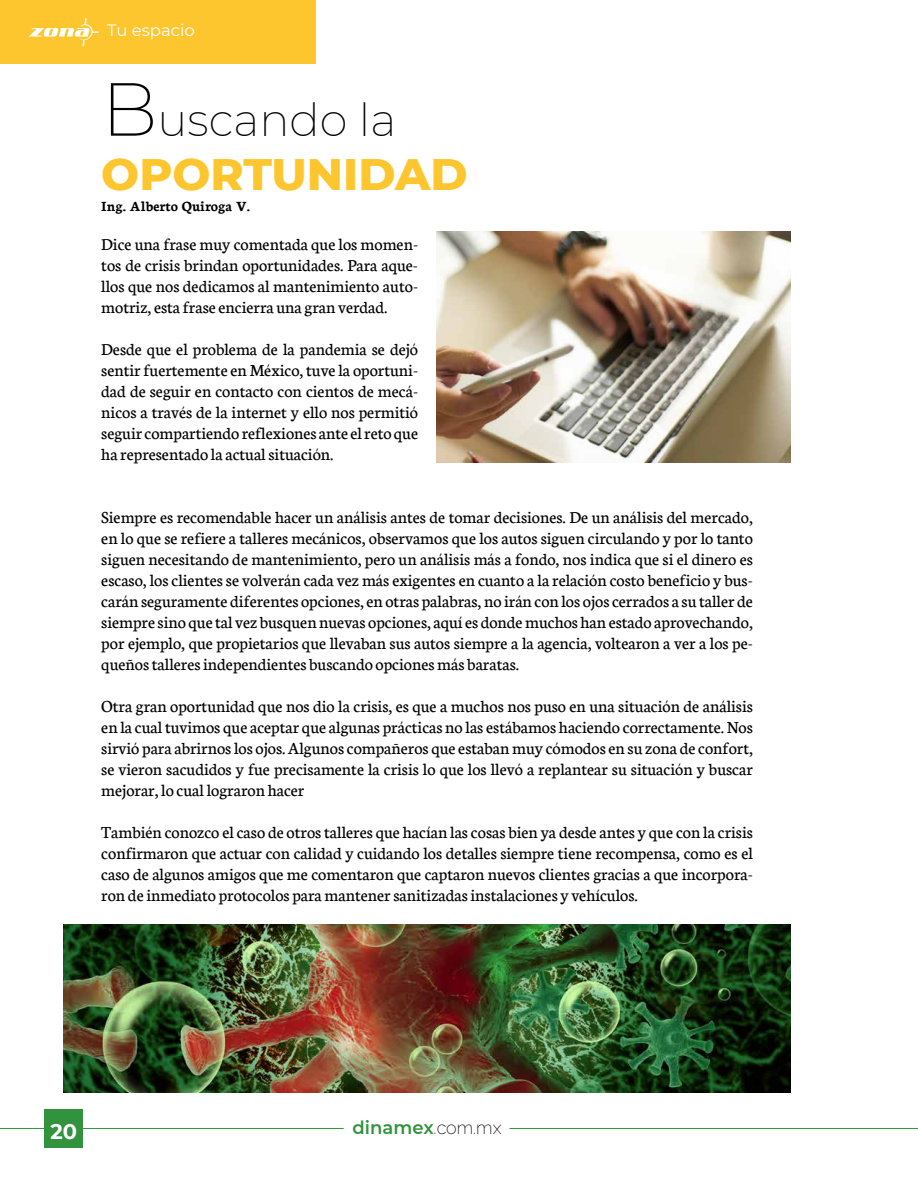
<style>
.page{position:relative;width:918px;height:1188px;background:#fff}
.page>*{position:absolute;margin:0;border:0;box-sizing:border-box;transform-origin:0 0}
.t1{font:800 45px/54px "Montserrat";color:#fdc62f}
.t2{font:700 21px "Montserrat Alternates";color:#fff}
.t3{font:18px/21px "Neuton";color:#000;text-align:justify}
.t4{font:600 18px "Montserrat";color:#31933d}
.t5{font:16.5px "Montserrat";color:#fff}
.t6{font:700 15px "Neuton";color:#000}
.s1{font-weight:200;font-size:75px;color:#020203}
.s2{font-weight:200;color:#020203}
.s3{font-family:"Raleway";font-weight:200;color:#000}
</style>
<div class="page">
<hr style="left:0;top:1128px;width:344px;height:1px;background:#2e943e">
<hr style="left:509px;top:1128px;width:409px;height:1px;background:#2e943e">
<div style="left:44px;top:1109px;width:39px;height:39px;background:#31933d"></div>
<img style="left:436px;top:232px;width:354px;height:231px">
<img style="left:64px;top:925px;width:726px;height:168px">
<div style="left:0;top:0;width:315px;height:64px;background:#fdc62f"></div>
<svg style="left:29px;top:18px;width:70px;height:28px"></svg>
<p class="t5" style="left:107px;top:19px;width:89px">Tu espacio</p>
<h1 class="t1" style="left:101px;top:90px;width:368px"><span class="s1">B</span><span class="s2">uscando la<br></span>OPORTUNIDAD</h1>
<p class="t6" style="left:101px;top:198px;width:150px">Ing. Alberto Quiroga V.</p>
<p class="t3" style="left:101px;top:234px;width:318px">Dice una frase muy comentada que los momen&shy;tos de crisis brindan oportunidades. Para aque&shy;llos que nos dedicamos al mantenimiento auto&shy;motriz, esta frase encierra una gran verdad.</p>
<p class="t3" style="left:101px;top:339px;width:318px">Desde que el problema de la pandemia se dejó sentir fuertemente en México, tuve la oportuni&shy;dad de seguir en contacto con cientos de mecá&shy;nicos a través de la internet y ello nos permitió seguir compartiendo reflexiones ante el reto que ha representado la actual situación.</p>
<p class="t3" style="left:101px;top:507px;width:653px">Siempre es recomendable hacer un análisis antes de tomar decisiones. De un análisis del mercado, en lo que se refiere a talleres mecánicos, observamos que los autos siguen circulando y por lo tanto siguen necesitando de mantenimiento, pero un análisis más a fondo, nos indica que si el dinero es escaso, los clientes se volverán cada vez más exigentes en cuanto a la relación costo beneficio y bus&shy;carán seguramente diferentes opciones, en otras palabras, no irán con los ojos cerrados a su taller de siempre sino que tal vez busquen nuevas opciones, aquí es donde muchos han estado aprovechando, por ejemplo, que propietarios que llevaban sus autos siempre a la agencia, voltearon a ver a los pe&shy;queños talleres independientes buscando opciones más baratas.</p>
<p class="t3" style="left:101px;top:696px;width:653px">Otra gran oportunidad que nos dio la crisis, es que a muchos nos puso en una situación de análisis en la cual tuvimos que aceptar que algunas prácticas no las estábamos haciendo correctamente. Nos sirvió para abrirnos los ojos. Algunos compañeros que estaban muy cómodos en su zona de confort, se vieron sacudidos y fue precisamente la crisis lo que los llevó a replantear su situación y buscar mejorar, lo cual lograron hacer</p>
<p class="t3" style="left:101px;top:822px;width:653px">También conozco el caso de otros talleres que hacían las cosas bien ya desde antes y que con la crisis confirmaron que actuar con calidad y cuidando los detalles siempre tiene recompensa, como es el caso de algunos amigos que me comentaron que captaron nuevos clientes gracias a que incorpora&shy;ron de inmediato protocolos para mantener sanitizadas instalaciones y vehículos.</p>
<p class="t2" style="left:50px;top:1116px;width:28px">20</p>
<p class="t4" style="left:353px;top:1115px;width:150px">dinamex<span class="s3">.com.mx</span></p>
</div>
